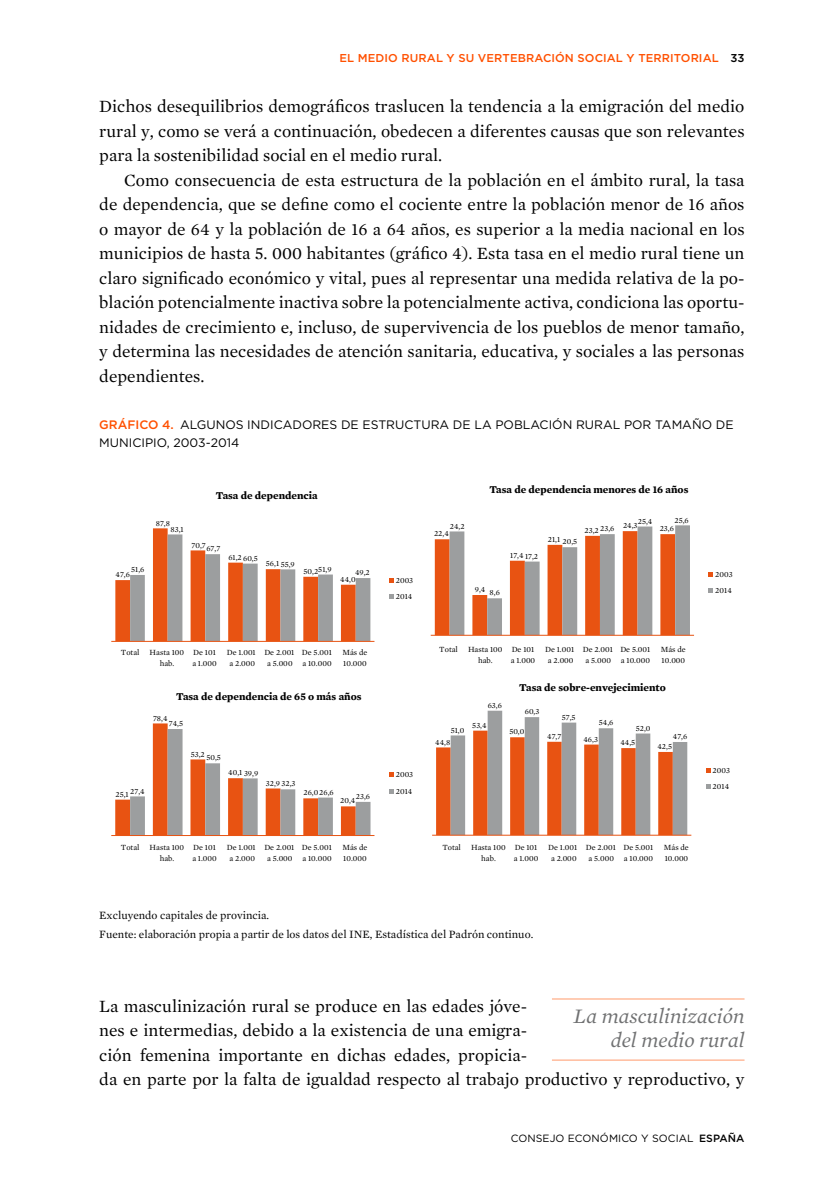
<style>
.page{position:relative;width:819px;height:1191px;background:#fff}
.page>*{position:absolute;margin:0;border:0;box-sizing:border-box;transform-origin:0 0}
.t1{font:italic 21px/24.5px "Mercury Text G1";color:#707172;text-align:right}
.t2{font:17.5px/24.5px "Mercury Text G1";color:#000;text-align:justify}
.t3{font:12.25px "Gotham";color:#000}
.t4{font:500 12.25px "Gotham";color:#ff5000}
.t5{font:11.38px/18.6px "Mercury Text G1";color:#000}
.t6{font:500 11.38px "Gotham";letter-spacing:.01em;color:#ff5000}
.t7{font:700 10.67px "Mercury Text G1";color:#000}
.t8{font:10.5px "Gotham";letter-spacing:.01em;color:#000}
.t9{font:8.05px/10.8px "Mercury Text G1";color:#000}
.s1{color:#000}
.s2{font-weight:500;color:#ff5000}
.s3{font-weight:500}
</style>
<div class="page">
<svg style="left:115px;top:528px;width:255px;height:113px"></svg>
<hr style="left:111px;top:641px;width:263px;height:1px;background:#e85312">
<svg style="left:389px;top:578px;width:4px;height:5px"></svg>
<svg style="left:389px;top:594px;width:4px;height:5px"></svg>
<svg style="left:435px;top:525px;width:255px;height:110px"></svg>
<hr style="left:430px;top:635px;width:264px;height:1px;background:#e85312">
<svg style="left:708px;top:572px;width:5px;height:5px"></svg>
<svg style="left:708px;top:588px;width:5px;height:5px"></svg>
<svg style="left:115px;top:723px;width:255px;height:112px"></svg>
<hr style="left:111px;top:835px;width:263px;height:1px;background:#e85312">
<svg style="left:389px;top:772px;width:4px;height:5px"></svg>
<svg style="left:389px;top:789px;width:4px;height:4px"></svg>
<svg style="left:436px;top:710px;width:251px;height:125px"></svg>
<hr style="left:432px;top:835px;width:259px;height:1px;background:#e85312">
<svg style="left:706px;top:768px;width:4px;height:4px"></svg>
<svg style="left:706px;top:784px;width:4px;height:5px"></svg>
<hr style="left:552px;top:998px;width:192px;height:1px;background:#ff9a6b">
<hr style="left:552px;top:1059px;width:192px;height:1px;background:#ff9a6b">
<p class="t6" style="left:339px;top:50px;width:406px">EL MEDIO RURAL Y SU VERTEBRACIÓN SOCIAL Y TERRITORIAL <span class="s1">33</span></p>
<p class="t2" style="left:99px;top:94px;width:646px">Dichos desequilibrios demográficos traslucen la tendencia a la emigración del medio rural y, como se verá a continuación, obedecen a diferentes causas que son relevantes para la sostenibilidad social en el medio rural.</p>
<p class="t2" style="left:99px;top:168px;width:646px;text-indent:25px">Como consecuencia de esta estructura de la población en el ámbito rural, la tasa de dependencia, que se define como el cociente entre la población menor de 16 años o mayor de 64 y la población de 16 a 64 años, es superior a la media nacional en los municipios de hasta 5. 000 habitantes (gráfico 4). Esta tasa en el medio rural tiene un claro significado económico y vital, pues al representar una medida relativa de la po&shy;blación potencialmente inactiva sobre la potencialmente activa, condiciona las oportu&shy;nidades de crecimiento e, incluso, de supervivencia de los pueblos de menor tamaño, y determina las necesidades de atención sanitaria, educativa, y sociales a las personas dependientes.</p>
<p class="t4" style="left:99px;top:417px;width:37px">GRÁFICO</p>
<p class="t3" style="left:162px;top:417px;width:54px"><span class="s2">4.</span> ALGUNOS</p>
<p class="t3" style="left:247px;top:417px;width:14px">INDICADORES</p>
<p class="t3" style="left:341px;top:417px;width:40px">DE ESTRUCTURA</p>
<p class="t3" style="left:453px;top:417px;width:60px">DE LA POBLACIÓN</p>
<p class="t3" style="left:576px;top:417px;width:10px">RURAL</p>
<p class="t3" style="left:624px;top:417px;width:10px">POR</p>
<p class="t3" style="left:655px;top:417px;width:10px">TAMA</p>
<p class="t3" style="left:692px;top:417px;width:33px">ÑO DE</p>
<p class="t3" style="left:99px;top:434px;width:9px">MUNICIPIO</p>
<p class="t3" style="left:167px;top:434px;width:74px">, 2003-2014</p>
<p class="t9" style="left:131px;top:564px;width:15px">51,6</p>
<p class="t9" style="left:115px;top:569px;width:16px">47,6</p>
<p class="t9" style="left:156px;top:517px;width:16px">87,8</p>
<p class="t9" style="left:170px;top:523px;width:15px">83,1</p>
<p class="t7" style="left:216px;top:488px;width:103px">Tasa de dependencia</p>
<p class="t9" style="left:192px;top:539px;width:16px">70,7</p>
<p class="t9" style="left:206px;top:543px;width:15px">67,7</p>
<p class="t9" style="left:228px;top:551px;width:15px">61,2</p>
<p class="t9" style="left:243px;top:552px;width:16px">60,5</p>
<p class="t9" style="left:266px;top:558px;width:30px">56,1 55,9</p>
<p class="t9" style="left:318px;top:563px;width:15px">51,9</p>
<p class="t9" style="left:303px;top:566px;width:16px">50,2</p>
<p class="t9" style="left:355px;top:567px;width:16px">49,2</p>
<p class="t9" style="left:340px;top:574px;width:17px">44,0</p>
<p class="t9" style="left:121px;top:647px;width:20px">Total</p>
<p class="t9" style="left:150px;top:647px;width:36px;text-align:center">Hasta 100 hab.</p>
<p class="t9" style="left:192px;top:647px;width:26px">De 101 a 1.000</p>
<p class="t9" style="left:227px;top:647px;width:31px;text-align:center">De 1.001 a 2.000</p>
<p class="t9" style="left:264px;top:647px;width:32px;text-align:center">De 2.001 a 5.000</p>
<p class="t9" style="left:302px;top:647px;width:31px">De 5.001 a 10.000</p>
<p class="t9" style="left:342px;top:647px;width:26px">Más de<br>10.000</p>
<p class="t7" style="left:176px;top:690px;width:187px">Tasa de dependencia de 65 o más años</p>
<p class="t9" style="left:153px;top:712px;width:16px">78,4</p>
<p class="t9" style="left:169px;top:718px;width:16px">74,5</p>
<p class="t9" style="left:130px;top:785px;width:16px">27,4</p>
<p class="t9" style="left:115px;top:788px;width:15px">25,1</p>
<p class="t9" style="left:191px;top:748px;width:16px">53,2</p>
<p class="t9" style="left:206px;top:752px;width:16px">50,5</p>
<p class="t9" style="left:228px;top:767px;width:16px">40,1</p>
<p class="t9" style="left:244px;top:768px;width:16px">39,9</p>
<p class="t9" style="left:266px;top:777px;width:16px">32,9</p>
<p class="t9" style="left:281px;top:778px;width:15px">32,3</p>
<p class="t9" style="left:303px;top:787px;width:32px">26,026,6</p>
<p class="t9" style="left:356px;top:791px;width:16px">23,6</p>
<p class="t9" style="left:340px;top:795px;width:17px">20,4</p>
<p class="t9" style="left:396px;top:572px;width:19px;line-height:16.1px">2003<br>2014</p>
<p class="t9" style="left:396px;top:766px;width:19px;line-height:16.1px">2003<br>2014</p>
<p class="t9" style="left:450px;top:520px;width:16px">24,2</p>
<p class="t9" style="left:434px;top:528px;width:16px">22,4</p>
<p class="t7" style="left:489px;top:482px;width:200px">Tasa de dependencia menores de 16 años</p>
<p class="t9" style="left:475px;top:584px;width:12px">9,4</p>
<p class="t9" style="left:489px;top:587px;width:12px">8,6</p>
<p class="t9" style="left:510px;top:550px;width:15px">17,4</p>
<p class="t9" style="left:525px;top:550px;width:15px">17,2</p>
<p class="t9" style="left:600px;top:523px;width:16px">23,6</p>
<p class="t9" style="left:584px;top:525px;width:16px">23,2</p>
<p class="t9" style="left:547px;top:534px;width:14px">21,1</p>
<p class="t9" style="left:562px;top:536px;width:16px">20,5</p>
<p class="t9" style="left:637px;top:515px;width:16px">25,4</p>
<p class="t9" style="left:674px;top:514px;width:16px">25,6</p>
<p class="t9" style="left:623px;top:520px;width:16px">24,3</p>
<p class="t9" style="left:659px;top:523px;width:16px">23,6</p>
<p class="t9" style="left:439px;top:644px;width:20px">Total</p>
<p class="t9" style="left:468px;top:644px;width:36px;text-align:center">Hasta 100 hab.</p>
<p class="t9" style="left:510px;top:644px;width:26px">De 101 a 1.000</p>
<p class="t9" style="left:545px;top:644px;width:31px;text-align:center">De 1.001 a 2.000</p>
<p class="t9" style="left:582px;top:644px;width:32px;text-align:center">De 2.001 a 5.000</p>
<p class="t9" style="left:620px;top:644px;width:31px">De 5.001 a 10.000</p>
<p class="t9" style="left:660px;top:644px;width:26px">Más de<br>10.000</p>
<p class="t9" style="left:450px;top:724px;width:15px">51,0</p>
<p class="t9" style="left:435px;top:736px;width:17px">44,8</p>
<p class="t9" style="left:487px;top:699px;width:16px">63,6</p>
<p class="t9" style="left:472px;top:719px;width:16px">53,4</p>
<p class="t7" style="left:519px;top:681px;width:148px">Tasa de sobre-envejecimiento</p>
<p class="t9" style="left:524px;top:706px;width:16px">60,3</p>
<p class="t9" style="left:509px;top:726px;width:17px">50,0</p>
<p class="t9" style="left:561px;top:711px;width:15px">57,5</p>
<p class="t9" style="left:598px;top:717px;width:16px">54,6</p>
<p class="t9" style="left:635px;top:722px;width:16px">52,0</p>
<p class="t9" style="left:547px;top:731px;width:16px">47,7</p>
<p class="t9" style="left:583px;top:733px;width:16px">46,3</p>
<p class="t9" style="left:672px;top:731px;width:16px">47,6</p>
<p class="t9" style="left:620px;top:737px;width:16px">44,5</p>
<p class="t9" style="left:657px;top:741px;width:16px">42,5</p>
<p class="t9" style="left:121px;top:842px;width:20px">Total</p>
<p class="t9" style="left:150px;top:842px;width:36px;text-align:center">Hasta 100 hab.</p>
<p class="t9" style="left:192px;top:842px;width:26px">De 101 a 1.000</p>
<p class="t9" style="left:227px;top:842px;width:31px;text-align:center">De 1.001 a 2.000</p>
<p class="t9" style="left:264px;top:842px;width:32px;text-align:center">De 2.001 a 5.000</p>
<p class="t9" style="left:302px;top:842px;width:31px">De 5.001 a 10.000</p>
<p class="t9" style="left:342px;top:842px;width:26px">Más de<br>10.000</p>
<p class="t9" style="left:442px;top:842px;width:20px">Total</p>
<p class="t9" style="left:471px;top:842px;width:36px;text-align:center">Hasta 100 hab.</p>
<p class="t9" style="left:514px;top:842px;width:26px">De 101 a 1.000</p>
<p class="t9" style="left:548px;top:842px;width:31px;text-align:center">De 1.001 a 2.000</p>
<p class="t9" style="left:585px;top:842px;width:32px;text-align:center">De 2.001 a 5.000</p>
<p class="t9" style="left:623px;top:842px;width:31px">De 5.001 a 10.000</p>
<p class="t9" style="left:663px;top:842px;width:26px">Más de<br>10.000</p>
<p class="t5" style="left:99px;top:906px;width:435px">Excluyendo capitales de provincia.<br>Fuente: elaboración propia a partir de los datos del INE, Estadística del Padrón continuo.</p>
<p class="t9" style="left:715px;top:566px;width:19px;line-height:16.1px">2003<br>2014</p>
<p class="t9" style="left:712px;top:762px;width:19px;line-height:16.1px">2003<br>2014</p>
<p class="t2" style="left:99px;top:993px;width:646px;text-align:left">La masculinización rural se produce en las edades jóve-<br>nes e intermedias, debido a la existencia de una emigra-<br>ción femenina importante en dichas edades, propicia-<br>da en parte por la falta de igualdad respecto al trabajo productivo y reproductivo, y</p>
<p class="t1" style="left:573px;top:1003px;width:172px">La masculinización del medio rural</p>
<p class="t8" style="left:510px;top:1131px;width:235px">CONSEJO ECONÓMICO Y SOCIAL <span class="s3">ESPAÑA</span></p>
</div>
